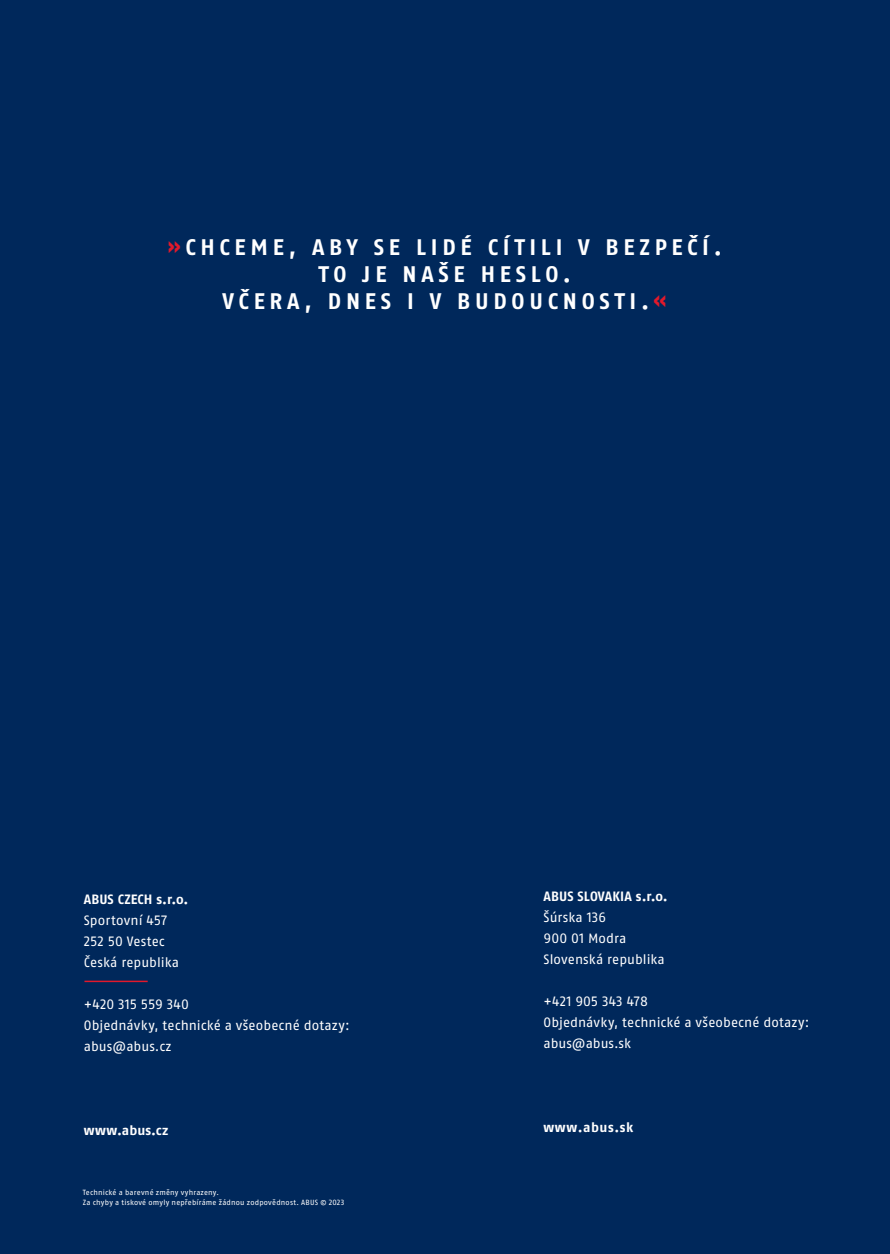
<style>
.page{position:relative;width:890px;height:1254px;background:#fff}
.page>*{position:absolute;margin:0;border:0;box-sizing:border-box;transform-origin:0 0}
.t1{font:700 22.5px/27px "ABUS Fago Pro";letter-spacing:.21em;color:#fff;text-align:center}
.Address_weiß_9_Pt{font:13.5px/21px "ABUS Fago Pro";letter-spacing:.005em;color:#fff}
.Address_weiß_9_Pt-2{font:700 13.5px "ABUS Fago Pro";letter-spacing:.02em;color:#fff}
.Disclaimer_schriftgr{font:7.5px "ABUS Fago Pro";letter-spacing:.025em;color:#fff}
.s1{color:#e2192b}
.s2{font-weight:700}
.s3{font-style:inherit}
</style>
<div class="page">
<div style="left:0;top:0;width:889px;height:1253px;background:#00285b"></div>
<hr style="left:84px;top:980px;width:64px;height:1px;background:#e2192b">
<p class="t1" style="left:167px;top:233px;width:555px"><span class="s1">»</span>CHCEME, ABY SE LIDÉ CÍTILI V BEZPEČÍ.<br>TO JE NAŠE HESLO.</p>
<p class="t1" style="left:222px;top:287px;width:445px">VČERA, DNES I V BUDOUCNOSTI.<span class="s1">«</span></p>
<p class="Address_weiß_9_Pt-2" style="left:84px;top:891px;width:106px">ABUS CZECH s.r.o.</p>
<p class="Address_weiß_9_Pt" style="left:84px;top:909px;width:85px">Sportovní 457</p>
<p class="Address_weiß_9_Pt" style="left:84px;top:930px;width:82px">252 50 Vestec</p>
<p class="Address_weiß_9_Pt" style="left:84px;top:951px;width:97px">Česká republika</p>
<p class="Address_weiß_9_Pt" style="left:84px;top:993px;width:106px">+420 315 559 340</p>
<p class="Address_weiß_9_Pt" style="left:84px;top:1014px;width:267px">Objednávky, technické a všeobecné dotazy:</p>
<p class="Address_weiß_9_Pt" style="left:84px;top:1035px;width:89px">abus@abus.cz</p>
<p class="Address_weiß_9_Pt-2" style="left:84px;top:1122px;width:86px">www.abus.cz</p>
<p class="Disclaimer_schriftgr" style="left:83px;top:1187px;width:137px">Technické a barevné změny vyhrazeny.</p>
<p class="Disclaimer_schriftgr" style="left:83px;top:1197px;width:263px">Za chyby a tiskové omyly nepřebíráme žádnou zodpovědnost. ABUS © 2023</p>
<p class="Address_weiß_9_Pt" style="left:543px;top:885px;width:126px"><span class="s2">ABUS SLOVAKIA s.r.o.<br></span>Šúrska 136<br>900 01 Modra<br>Slovenská republika</p>
<p class="Address_weiß_9_Pt" style="left:543px;top:990px;width:267px">+421 905 343 478<br>Objednávky, technické a všeobecné dotazy: abus@abus.sk</p>
<p class="Address_weiß_9_Pt-2" style="left:543px;top:1118px;width:91px">www.abus.<span class="s3">sk</span></p>
</div>
